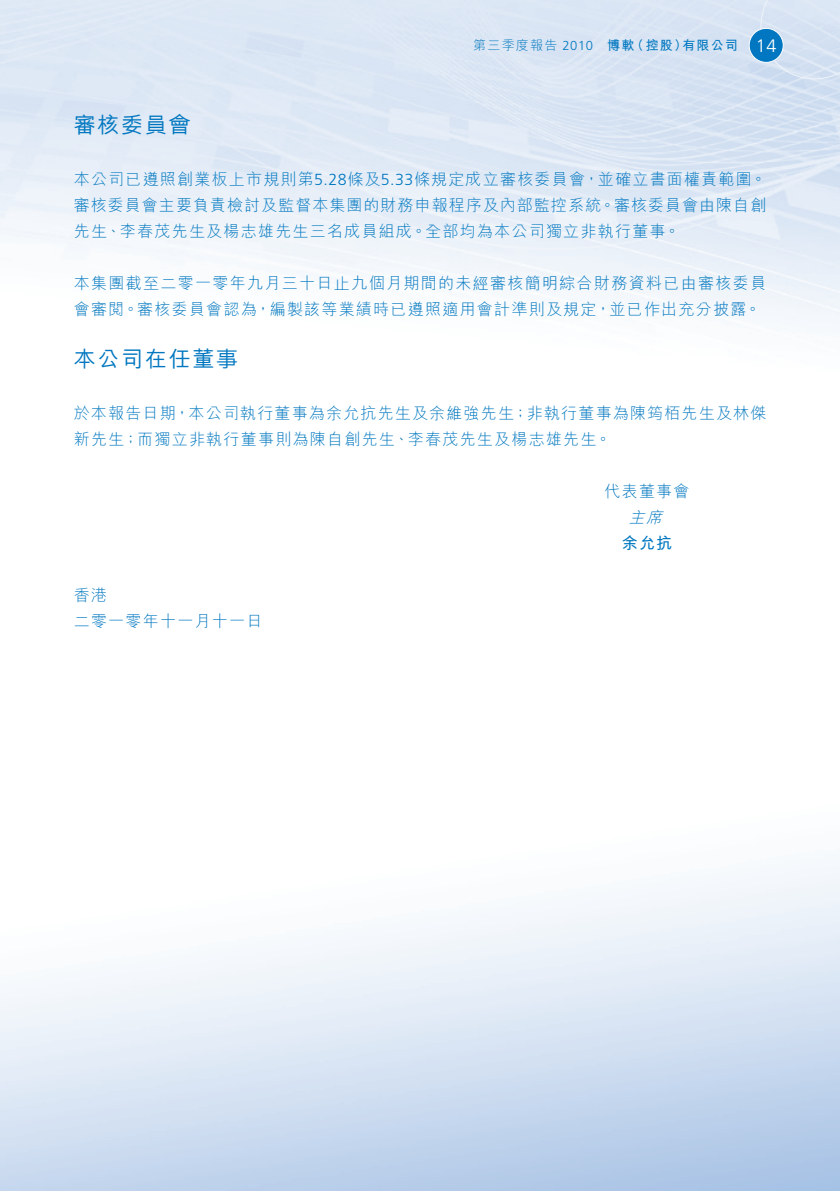
<style>
.page{position:relative;width:840px;height:1191px;background:#fff}
.page>*{position:absolute;margin:0;border:0;box-sizing:border-box;transform-origin:0 0}
.t1{font:500 22px "M Hei HK";letter-spacing:.08em;color:#0077c0}
.t2{font:300 18px "Frutiger LT Std";color:#fff}
.t3{font:300 16px/26px "M Hei HK";letter-spacing:.08em;color:#0077c0}
.t4{font:700 16px "M Hei HK";color:#0077c0}
.t5{font:italic 300 16px "M Hei HK";color:#0077c0}
.t6{font:700 13px "M Hei HK";letter-spacing:.09em;color:#0077c0}
.t7{font:300 13px "M Hei HK";letter-spacing:.095em;color:#0077c0}
.s1{font-family:"Frutiger LT Std"}
</style>
<div class="page">
<svg style="left:760px;top:0;width:79px;height:79px;background:#d6e2f2"></svg>
<div style="left:748px;top:28px;width:34px;height:34px;background:#0077c0;border-radius:50%"></div>
<div style="left:748px;top:28px;width:35px;height:35px;border:1px solid #fff;border-radius:50%"></div>
<p class="t7" style="left:473px;top:39px;width:121px">第三季度報告 <span class="s1">2010</span></p>
<p class="t6" style="left:630px;top:36px;width:58px">（控股）</p>
<p class="t6" style="left:682px;top:36px;width:57px">有限公司</p>
<p class="t6" style="left:606px;top:36px;width:29px">博軟</p>
<p class="t2" style="left:755px;top:36px;width:22px">14</p>
<h1 class="t1" style="left:74px;top:109px;width:118px">審核委員會</h1>
<p class="t3" style="left:74px;top:166px;width:693px;text-align:justify">本公司已遵照創業板上市規則第<span class="s1">5.28</span>條及<span class="s1">5.33</span>條規定成立審核委員會，並確立書面權責範圍。審核委員會主要負責檢討及監督本集團的財務申報程序及內部監控系統。審核委員會由陳自創先生、李春茂先生及楊志雄先生三名成員組成。全部均為本公司獨立非執行董事。</p>
<p class="t3" style="left:74px;top:270px;width:693px">本集團截至二零一零年九月三十日止九個月期間的未經審核簡明綜合財務資料已由審核委員會審閱。審核委員會認為，編製該等業績時已遵照適用會計準則及規定，並已作出充分披露。</p>
<h1 class="t1" style="left:74px;top:343px;width:166px">本公司在任董事</h1>
<p class="t3" style="left:74px;top:400px;width:693px">於本報告日期，本公司執行董事為余允抗先生及余維強先生；非執行董事為陳筠栢先生及林傑新先生；而獨立非執行董事則為陳自創先生、李春茂先生及楊志雄先生。</p>
<p class="t3" style="left:604px;top:478px;width:86px">代表董事會</p>
<p class="t5" style="left:628px;top:509px;width:39px">主席</p>
<p class="t4" style="left:621px;top:532px;width:52px">余允抗</p>
<p class="t3" style="left:74px;top:582px;width:190px">香港<br>二零一零年十一月十一日</p>
</div>
